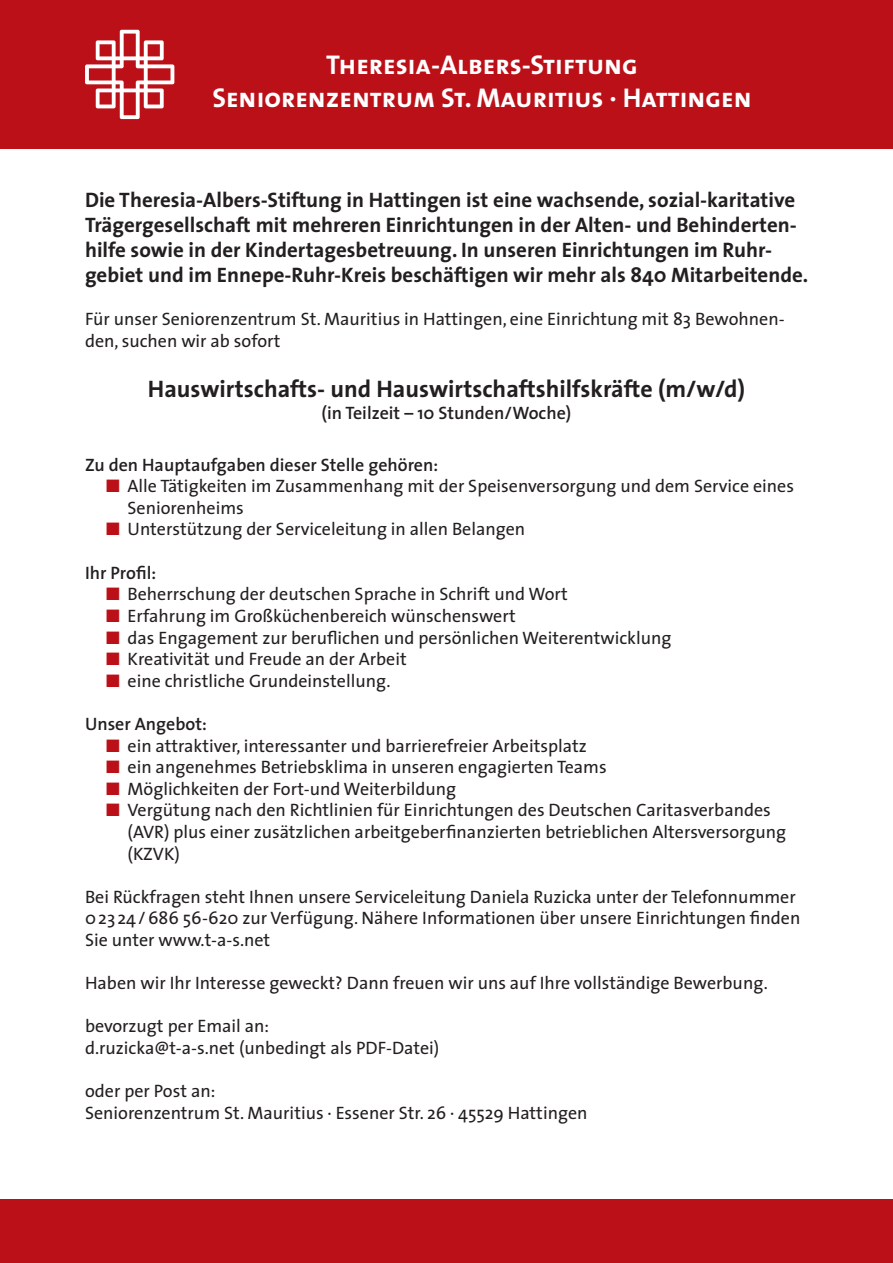
<style>
.page{position:relative;width:893px;height:1263px;background:#fff}
.page>*{position:absolute;margin:0;border:0;box-sizing:border-box;transform-origin:0 0}
.t1{font:27.3px/32.7px "The Sans Bold Caps";color:#fff;text-align:center}
.t2{font:700 24px "The Sans";color:#231f20}
.t3{font:700 21px/25.2px "The Sans";color:#231f20}
.t4{font:18px/21.6px "The Sans";color:#231f20}
.t5{font:600 18px "The Sans";color:#231f20}
.s1{color:#bb1018}
</style>
<div class="page">
<div style="left:0;top:0;width:893px;height:149px;background:#bb1018"></div>
<svg style="left:85px;top:30px;width:89px;height:89px"></svg>
<div style="left:0;top:1199px;width:893px;height:64px;background:#bb1018"></div>
<h1 class="t1" style="left:212px;top:48px;width:541px">Theresia-Albers-Stiftung<br>Seniorenzentrum St. Mauritius · Hattingen</h1>
<p class="t3" style="left:85px;top:186px;width:725px">Die Theresia-Albers-Stiftung in Hattingen ist eine wachsende, sozial-karitative Trägergesellschaft mit mehreren Einrichtungen in der Alten- und Behinderten&shy;hilfe sowie in der Kindertagesbetreuung. In unseren Einrichtungen im Ruhr&shy;gebiet und im Ennepe-Ruhr-Kreis beschäftigen wir mehr als 840 Mitarbeitende.</p>
<p class="t4" style="left:85px;top:308px;width:701px">Für unser Seniorenzentrum St. Mauritius in Hattingen, eine Einrichtung mit 83 Bewohnen&shy;den, suchen wir ab sofort</p>
<h2 class="t2" style="left:148px;top:369px;width:599px">Hauswirtschafts- und Hauswirtschaftshilfskräfte (m/w/d)</h2>
<p class="t5" style="left:322px;top:398px;width:251px">(in Teilzeit – 10 Stunden/Woche)</p>
<p class="t5" style="left:85px;top:450px;width:355px">Zu den Hauptaufgaben dieser Stelle gehören:</p>
<p class="t4" style="left:128px;top:475px;width:668px;text-indent:-21px"><span class="s1">■</span> Alle Tätigkeiten im Zusammenhang mit der Speisenversorgung und dem Service eines<br>Seniorenheims</p>
<p class="t4" style="left:106px;top:518px;width:420px"><span class="s1">■</span> Unterstützung der Serviceleitung in allen Belangen</p>
<p class="t5" style="left:85px;top:558px;width:73px">Ihr Profil:</p>
<p class="t4" style="left:106px;top:583px;width:463px"><span class="s1">■</span> Beherrschung der deutschen Sprache in Schrift und Wort</p>
<p class="t4" style="left:106px;top:604px;width:411px"><span class="s1">■</span> Erfahrung im Großküchenbereich wünschenswert</p>
<p class="t4" style="left:106px;top:626px;width:567px"><span class="s1">■</span> das Engagement zur beruflichen und persönlichen Weiterentwicklung</p>
<p class="t4" style="left:106px;top:648px;width:302px"><span class="s1">■</span> Kreativität und Freude an der Arbeit</p>
<p class="t4" style="left:106px;top:669px;width:286px"><span class="s1">■</span> eine christliche Grundeinstellung.</p>
<p class="t5" style="left:85px;top:709px;width:123px">Unser Angebot:</p>
<p class="t4" style="left:106px;top:734px;width:482px"><span class="s1">■</span> ein attraktiver, interessanter und barrierefreier Arbeitsplatz</p>
<p class="t4" style="left:106px;top:756px;width:502px"><span class="s1">■</span> ein angenehmes Betriebsklima in unseren engagierten Teams</p>
<p class="t4" style="left:106px;top:777px;width:351px"><span class="s1">■</span> Möglichkeiten der Fort-und Weiterbildung</p>
<p class="t4" style="left:128px;top:799px;width:660px;text-indent:-21px"><span class="s1">■</span> Vergütung nach den Richtlinien für Einrichtungen des Deutschen Caritasverbandes (AVR) plus einer zusätzlichen arbeitgeberfinanzierten betrieblichen Altersversorgung (KZVK)</p>
<p class="t4" style="left:85px;top:885px;width:717px">Bei Rückfragen steht Ihnen unsere Serviceleitung Daniela Ruzicka unter der Telefonnummer<br>023 24/686 56-620 zur Verfügung. Nähere Informationen über unsere Einrichtungen finden<br>Sie unter www.t-a-s.net</p>
<p class="t4" style="left:85px;top:972px;width:684px">Haben wir Ihr Interesse geweckt? Dann freuen wir uns auf Ihre vollständige Bewerbung.</p>
<p class="t4" style="left:85px;top:1015px;width:356px">bevorzugt per Email an:<br>d.ruzicka@t-a-s.net (unbedingt als PDF-Datei)</p>
<p class="t4" style="left:85px;top:1080px;width:504px">oder per Post an:<br>Seniorenzentrum St. Mauritius · Essener Str. 26 · 45529 Hattingen</p>
</div>
